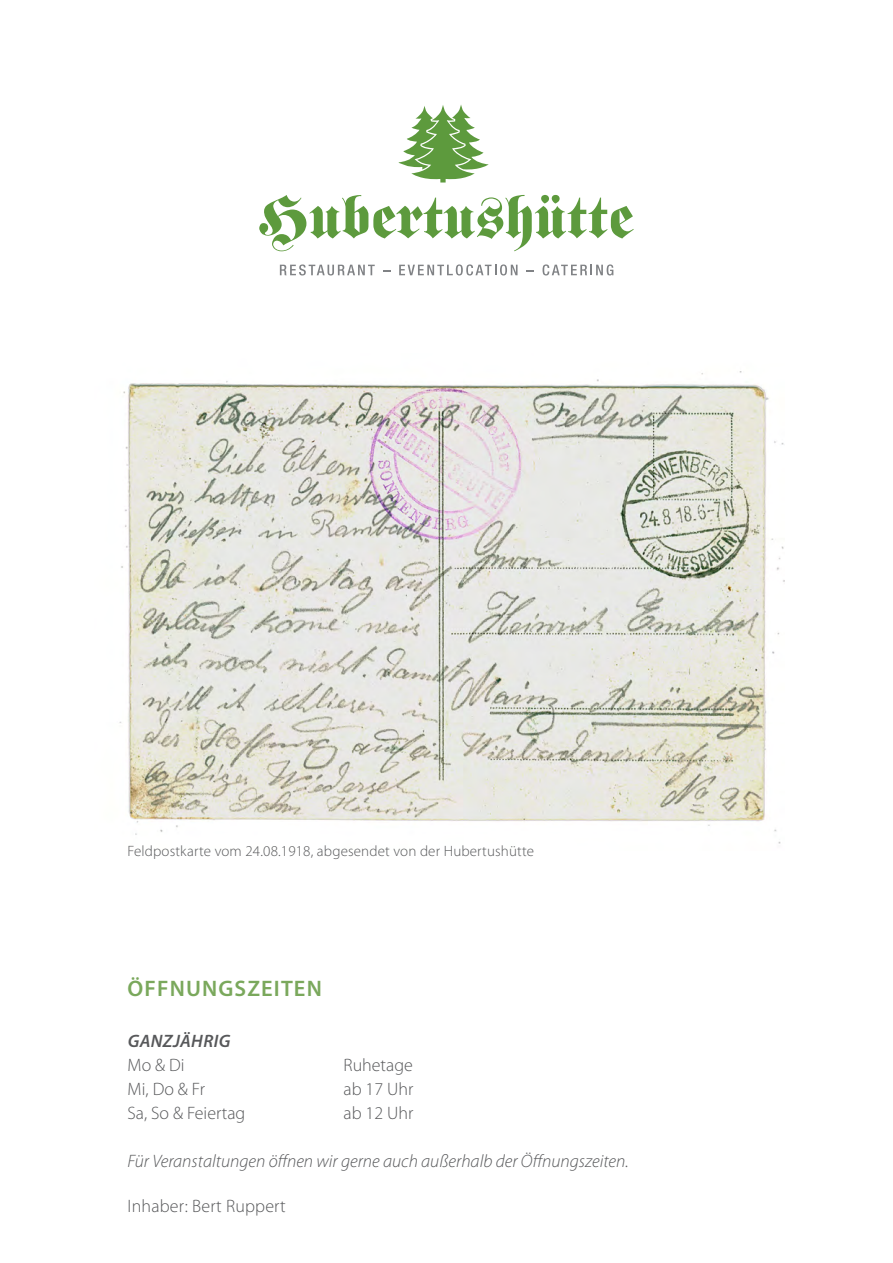
<style>
.page{position:relative;width:893px;height:1263px;background:#fff}
.page>*{position:absolute;margin:0;border:0;box-sizing:border-box;transform-origin:0 0}
.t1{font:600 22.5px "Myriad Pro";letter-spacing:.05em;color:#7aa85c}
.t2{font:300 18px "Myriad Pro";color:#57585a}
.t3{font:italic 300 18px "Myriad Pro";color:#57585a}
.t4{font:italic 600 18px "Myriad Pro";letter-spacing:.02em;color:#57585a}
.t5{font:300 15px "Myriad Pro";letter-spacing:.01em;color:#57585a}
</style>
<div class="page">
<img style="left:119px;top:371px;width:665px;height:473px">
<svg style="left:259px;top:195px;width:375px;height:56px"></svg>
<svg style="left:280px;top:264px;width:95px;height:11px"></svg>
<svg style="left:383px;top:270px;width:7px;height:2px"></svg>
<svg style="left:399px;top:264px;width:119px;height:11px"></svg>
<svg style="left:526px;top:270px;width:8px;height:2px"></svg>
<svg style="left:543px;top:264px;width:70px;height:11px"></svg>
<svg style="left:398px;top:105px;width:91px;height:78px"></svg>
<p class="t5" style="left:128px;top:842px;width:408px">Feldpostkarte vom 24.08.1918, abgesendet von der Hubertushütte</p>
<p class="t1" style="left:128px;top:974px;width:196px">ÖFFNUNGSZEITEN</p>
<p class="t4" style="left:128px;top:1029px;width:104px">GANZJÄHRIG</p>
<p class="t2" style="left:128px;top:1054px;width:59px">Mo &amp; Di</p>
<p class="t2" style="left:344px;top:1054px;width:71px">Ruhetage</p>
<p class="t2" style="left:128px;top:1078px;width:79px">Mi, Do &amp; Fr</p>
<p class="t2" style="left:344px;top:1078px;width:71px">ab 17 Uhr</p>
<p class="t2" style="left:128px;top:1102px;width:119px">Sa, So &amp; Feiertag</p>
<p class="t2" style="left:344px;top:1102px;width:71px">ab 12 Uhr</p>
<p class="t3" style="left:128px;top:1150px;width:503px">Für Veranstaltungen öffnen wir gerne auch außerhalb der Öffnungszeiten.</p>
<p class="t2" style="left:128px;top:1195px;width:160px">Inhaber: Bert Ruppert</p>
</div>
